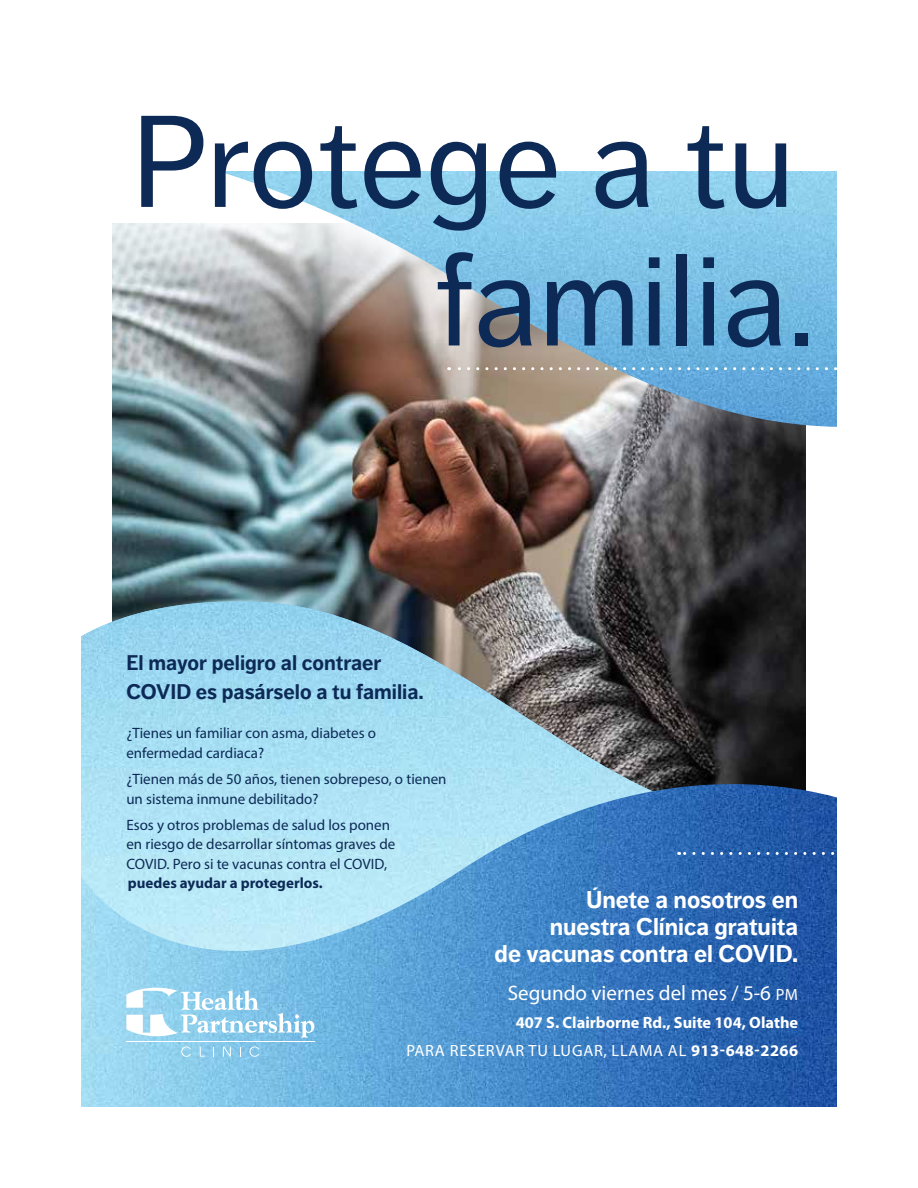
<style>
.page{position:relative;width:918px;height:1188px;background:#fff}
.page>*{position:absolute;margin:0;border:0;box-sizing:border-box;transform-origin:0 0}
.t1{font:129px/138.6px "Dagny Pro";color:#0d2a56;text-align:right}
.t2{font:700 24px/27px "Dagny Pro";color:#fff;text-align:right}
.t3{font:700 21px/28.5px "Dagny Pro";color:#0d2a56}
.t4{font:21px "Myriad Pro";color:#fff}
.t5{font:700 16.35px/28px "Myriad Pro";color:#fff;text-align:right}
.t6{font:15px/19.5px "Myriad Pro";color:#0d2a56}
.t7{font:700 15px "Myriad Pro";color:#0d2a56}
.s1{font-size:16.35px}
.s2{font-weight:400}
</style>
<div class="page">
<img style="left:112px;top:463px;width:694px;height:130px">
<img style="left:112px;top:429px;width:694px;height:34px">
<img style="left:81px;top:601px;width:725px;height:183px">
<img style="left:81px;top:784px;width:756px;height:323px">
<svg style="left:126px;top:988px;width:188px;height:50px"></svg>
<hr style="left:126px;top:1041px;width:188px;height:1px;background:#fff">
<svg style="left:181px;top:1046px;width:10px;height:11px"></svg>
<svg style="left:200px;top:1047px;width:5px;height:10px"></svg>
<svg style="left:223px;top:1047px;width:8px;height:10px"></svg>
<svg style="left:250px;top:1046px;width:9px;height:11px"></svg>
<img style="left:112px;top:171px;width:725px;height:258px">
<svg style="left:449px;top:367px;width:388px;height:3px"></svg>
<svg style="left:679px;top:852px;width:158px;height:3px"></svg>
<h1 class="t1" style="left:132px;top:93px;width:684px">Protege a tu familia.</h1>
<h3 class="t3" style="left:126px;top:649px;width:299px">El mayor peligro al contraer<br>COVID es pasárselo a tu familia.</h3>
<p class="t6" style="left:126px;top:723px;width:251px">¿Tienes un familiar con asma, diabetes o enfermedad cardiaca?</p>
<p class="t6" style="left:126px;top:769px;width:322px">¿Tienen más de 50 años, tienen sobrepeso, o tienen un sistema inmune debilitado?</p>
<p class="t6" style="left:126px;top:815px;width:270px">Esos y otros problemas de salud los ponen en riesgo de desarrollar síntomas graves de<br>COVID. Pero si te vacunas contra el COVID,</p>
<p class="t7" style="left:128px;top:874px;width:196px">puedes ayudar a protegerlos.</p>
<h2 class="t2" style="left:495px;top:886px;width:305px">Únete a nosotros en<br>nuestra Clínica gratuita<br>de vacunas contra el COVID.</h2>
<h3 class="t4" style="left:508px;top:980px;width:292px">Segundo viernes del mes / 5-6 <span class="s1">PM</span></h3>
<p class="t5" style="left:406px;top:1008px;width:393px">407 S. Clairborne Rd., Suite 104, Olathe<br><span class="s2">PARA RESERVAR TU LUGAR, LLAMA AL</span> 913-648-2266</p>
</div>
